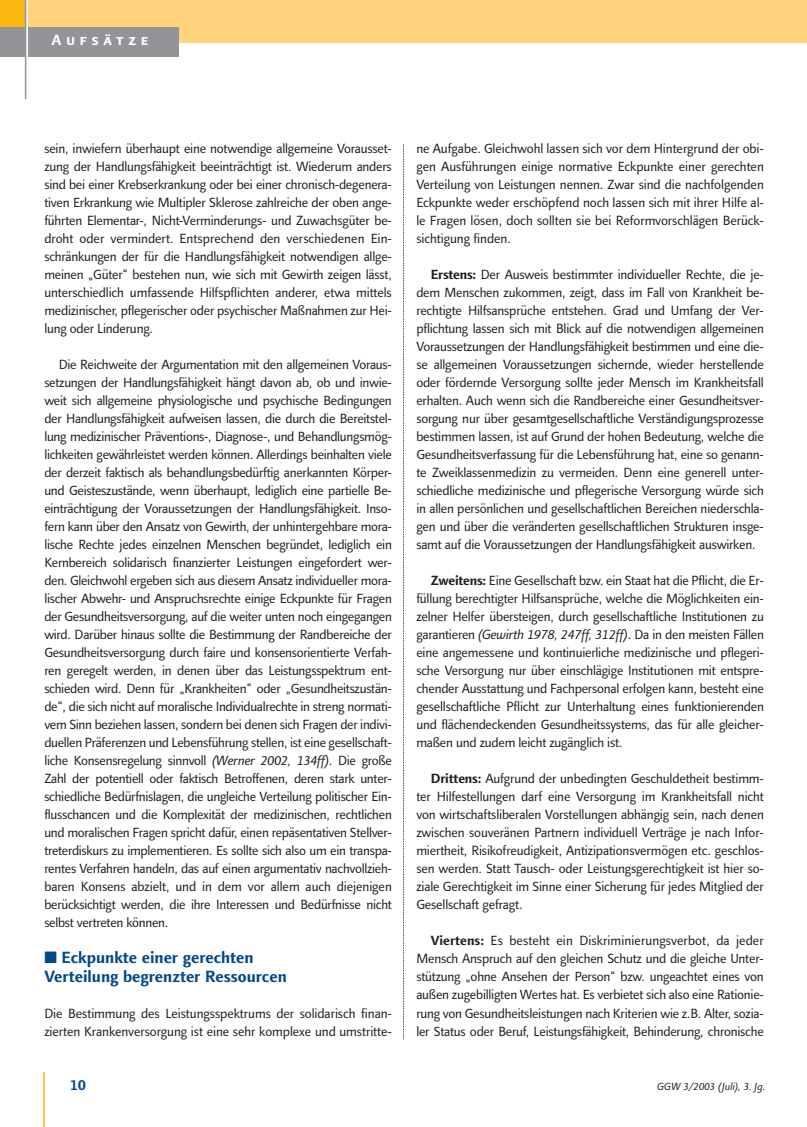
<style>
.page{position:relative;width:807px;height:1127px;background:#fff}
.page>*{position:absolute;margin:0;border:0;box-sizing:border-box;transform-origin:0 0}
.t1{font:700 16.5px/18px "Linotype Finnegan";color:#004a88}
.t2{font:700 15px "Linotype Finnegan SC";letter-spacing:.33em;color:#fff}
.t3{font:700 15px "Linotype Finnegan";color:#004a88}
.t4{font:13.5px/18px "Linotype Finnegan";letter-spacing:-.015em;color:#231f1f;text-align:justify}
.t5{font:italic 10.5px "Linotype Finnegan";color:#231f1f}
.s1{font-style:italic}
.s2{font-weight:700}
</style>
<div class="page">
<hr style="left:43px;top:1071px;width:2px;height:55px;background:#fdb812">
<div style="left:0;top:0;width:26px;height:31px;background:#fdb812"></div>
<div style="left:29px;top:0;width:778px;height:42px;background:#ffd27c"></div>
<div style="left:29px;top:27px;width:150px;height:29px;background:#939497"></div>
<div style="left:0;top:27px;width:26px;height:29px;background:#939497"></div>
<hr style="left:25px;top:0;width:1px;height:99px;background:#939497">
<svg style="left:403px;top:144px;width:1px;height:895px"></svg>
<p class="t2" style="left:51px;top:31px;width:98px">Aufsätze</p>
<p class="t4" style="left:44px;top:141px;width:349px">sein, inwiefern überhaupt eine notwendige allgemeine Vorausset&shy;zung der Handlungsfähigkeit beeinträchtigt ist. Wiederum anders sind bei einer Krebserkrankung oder bei einer chronisch-degenera&shy;tiven Erkrankung wie Multipler Sklerose zahlreiche der oben ange&shy;führten Elementar-, Nicht-Verminderungs- und Zuwachsgüter be&shy;droht oder vermindert. Entsprechend den verschiedenen Ein&shy;schränkungen der für die Handlungsfähigkeit notwendigen allge&shy;meinen „Güter“ bestehen nun, wie sich mit Gewirth zeigen lässt, unterschiedlich umfassende Hilfspflichten anderer, etwa mittels medizinischer, pflegerischer oder psychischer Maßnahmen zur Hei&shy;lung oder Linderung.</p>
<p class="t4" style="left:44px;top:357px;width:349px;text-indent:14px">Die Reichweite der Argumentation mit den allgemeinen Voraus&shy;setzungen der Handlungsfähigkeit hängt davon ab, ob und inwie&shy;weit sich allgemeine physiologische und psychische Bedingungen der Handlungsfähigkeit aufweisen lassen, die durch die Bereitstel&shy;lung medizinischer Präventions-, Diagnose-, und Behandlungsmög&shy;lichkeiten gewährleistet werden können. Allerdings beinhalten viele der derzeit faktisch als behandlungsbedürftig anerkannten Körper&shy;und Geisteszustände, wenn überhaupt, lediglich eine partielle Be&shy;einträchtigung der Voraussetzungen der Handlungsfähigkeit. Inso&shy;fern kann über den Ansatz von Gewirth, der unhintergehbare mora&shy;lische Rechte jedes einzelnen Menschen begründet, lediglich ein Kernbereich solidarisch finanzierter Leistungen eingefordert wer&shy;den. Gleichwohl ergeben sich aus diesem Ansatz individueller mora&shy;lischer Abwehr- und Anspruchsrechte einige Eckpunkte für Fragen der Gesundheitsversorgung, auf die weiter unten noch eingegangen wird. Darüber hinaus sollte die Bestimmung der Randbereiche der Gesundheitsversorgung durch faire und konsensorientierte Verfah&shy;ren geregelt werden, in denen über das Leistungsspektrum ent&shy;schieden wird. Denn für „Krankheiten“ oder „Gesundheitszustän&shy;de“, die sich nicht auf moralische Individualrechte in streng normati&shy;vem Sinn beziehen lassen, sondern bei denen sich Fragen der indivi&shy;duellen Präferenzen und Lebensführung stellen, ist eine gesellschaft&shy;liche Konsensregelung sinnvoll <span class="s1">(Werner 2002, 134ff)</span>. Die große Zahl der potentiell oder faktisch Betroffenen, deren stark unter&shy;schiedliche Bedürfnislagen, die ungleiche Verteilung politischer Ein&shy;flusschancen und die Komplexität der medizinischen, rechtlichen und moralischen Fragen spricht dafür, einen repäsentativen Stellver&shy;treterdiskurs zu implementieren. Es sollte sich also um ein transpa&shy;rentes Verfahren handeln, das auf einen argumentativ nachvollzieh&shy;baren Konsens abzielt, und in dem vor allem auch diejenigen berücksichtigt werden, die ihre Interessen und Bedürfnisse nicht selbst vertreten können.</p>
<p class="t1" style="left:44px;top:950px;width:244px">■ Eckpunkte einer gerechten<br>Verteilung begrenzter Ressourcen</p>
<p class="t4" style="left:44px;top:1005px;width:349px">Die Bestimmung des Leistungsspektrums der solidarisch finan&shy;zierten Krankenversorgung ist eine sehr komplexe und umstritte-</p>
<p class="t4" style="left:416px;top:141px;width:349px">ne Aufgabe. Gleichwohl lassen sich vor dem Hintergrund der obi&shy;gen Ausführungen einige normative Eckpunkte einer gerechten Verteilung von Leistungen nennen. Zwar sind die nachfolgenden Eckpunkte weder erschöpfend noch lassen sich mit ihrer Hilfe al&shy;le Fragen lösen, doch sollten sie bei Reformvorschlägen Berück&shy;sichtigung finden.</p>
<p class="t4" style="left:416px;top:267px;width:349px;text-indent:14px"><span class="s2">Erstens:</span> Der Ausweis bestimmter individueller Rechte, die je&shy;dem Menschen zukommen, zeigt, dass im Fall von Krankheit be&shy;rechtigte Hilfsansprüche entstehen. Grad und Umfang der Ver&shy;pflichtung lassen sich mit Blick auf die notwendigen allgemeinen Voraussetzungen der Handlungsfähigkeit bestimmen und eine die&shy;se allgemeinen Voraussetzungen sichernde, wieder herstellende oder fördernde Versorgung sollte jeder Mensch im Krankheitsfall erhalten. Auch wenn sich die Randbereiche einer Gesundheitsver&shy;sorgung nur über gesamtgesellschaftliche Verständigungsprozesse bestimmen lassen, ist auf Grund der hohen Bedeutung, welche die Gesundheitsverfassung für die Lebensführung hat, eine so genann&shy;te Zweiklassenmedizin zu vermeiden. Denn eine generell unter&shy;schiedliche medizinische und pflegerische Versorgung würde sich in allen persönlichen und gesellschaftlichen Bereichen niederschla&shy;gen und über die veränderten gesellschaftlichen Strukturen insge&shy;samt auf die Voraussetzungen der Handlungsfähigkeit auswirken.</p>
<p class="t4" style="left:416px;top:573px;width:349px;text-indent:14px"><span class="s2">Zweitens:</span> Eine Gesellschaft bzw. ein Staat hat die Pflicht, die Er&shy;füllung berechtigter Hilfsansprüche, welche die Möglichkeiten ein&shy;zelner Helfer übersteigen, durch gesellschaftliche Institutionen zu garantieren <span class="s1">(Gewirth 1978, 247ff, 312ff)</span>. Da in den meisten Fällen eine angemessene und kontinuierliche medizinische und pflegeri&shy;sche Versorgung nur über einschlägige Institutionen mit entspre&shy;chender Ausstattung und Fachpersonal erfolgen kann, besteht eine gesellschaftliche Pflicht zur Unterhaltung eines funktionierenden und flächendeckenden Gesundheitssystems, das für alle gleicher&shy;maßen und zudem leicht zugänglich ist.</p>
<p class="t4" style="left:416px;top:771px;width:349px;text-indent:14px"><span class="s2">Drittens:</span> Aufgrund der unbedingten Geschuldetheit bestimm&shy;ter Hilfestellungen darf eine Versorgung im Krankheitsfall nicht von wirtschaftsliberalen Vorstellungen abhängig sein, nach denen zwischen souveränen Partnern individuell Verträge je nach Infor&shy;miertheit, Risikofreudigkeit, Antizipationsvermögen etc. geschlos&shy;sen werden. Statt Tausch- oder Leistungsgerechtigkeit ist hier so&shy;ziale Gerechtigkeit im Sinne einer Sicherung für jedes Mitglied der Gesellschaft gefragt.</p>
<p class="t4" style="left:416px;top:933px;width:349px;text-indent:14px"><span class="s2">Viertens:</span> Es besteht ein Diskriminierungsverbot, da jeder Mensch Anspruch auf den gleichen Schutz und die gleiche Unter&shy;stützung „ohne Ansehen der Person“ bzw. ungeachtet eines von außen zugebilligten Wertes hat. Es verbietet sich also eine Rationie&shy;rung von Gesundheitsleistungen nach Kriterien wie z.B. Alter, sozia&shy;ler Status oder Beruf, Leistungsfähigkeit, Behinderung, chronische</p>
<p class="t3" style="left:70px;top:1078px;width:18px">10</p>
<p class="t5" style="left:657px;top:1082px;width:110px">GGW 3/2003 (Juli), 3. Jg.</p>
</div>
